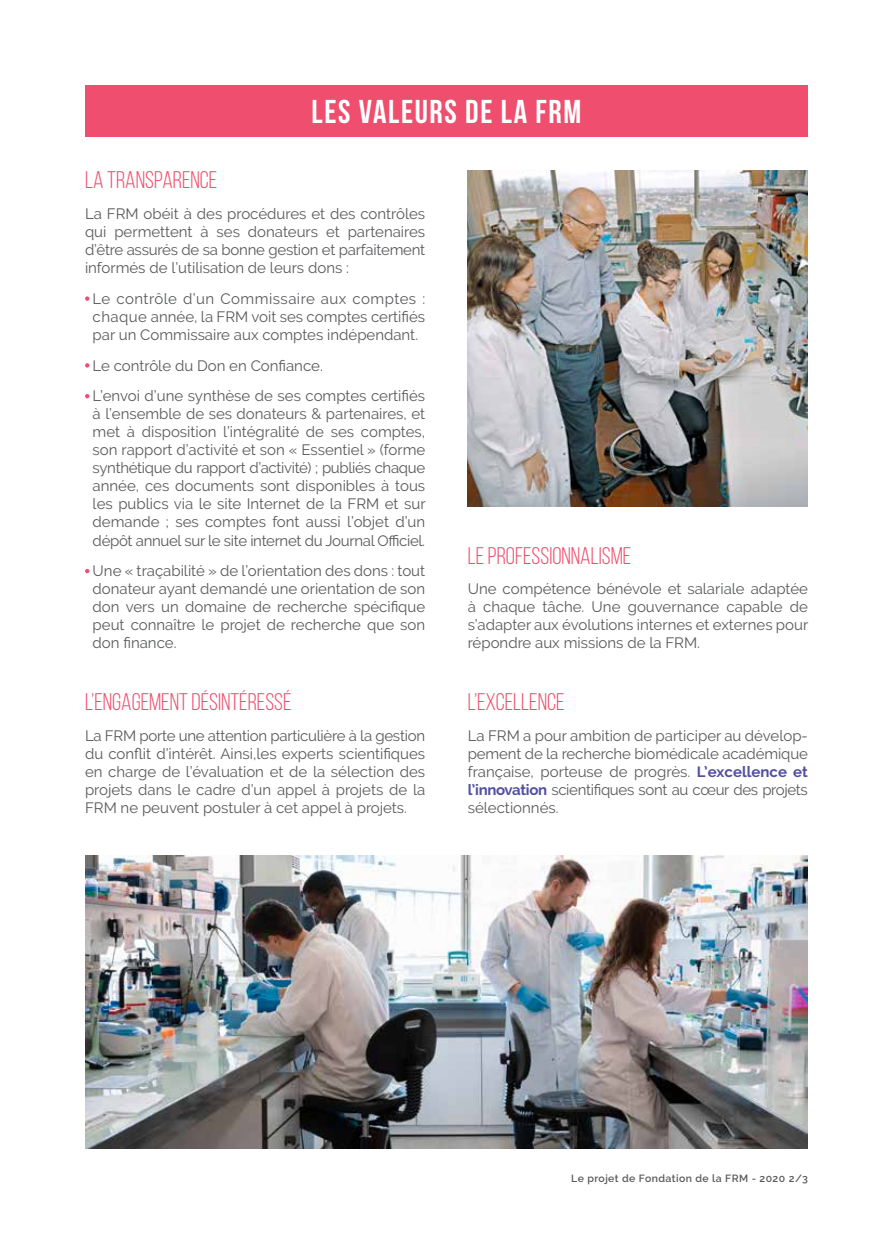
<style>
.page{position:relative;width:893px;height:1234px;background:#fff}
.page>*{position:absolute;margin:0;border:0;box-sizing:border-box;transform-origin:0 0}
.t1{font:700 33px "Bebas Neue";letter-spacing:.05em;color:#fff}
.t2{font:24px "Bebas Neue";color:#ef4e6e}
.t3{font:15px/18px "Raleway";color:#58595b;text-align:justify}
.t4{font:600 10.5px "Raleway";letter-spacing:.04em;color:#58595b}
.s1{font-weight:700;color:#524fa1}
</style>
<div class="page">
<svg style="left:85px;top:296px;width:4px;height:5px"></svg>
<svg style="left:85px;top:363px;width:4px;height:4px"></svg>
<svg style="left:85px;top:394px;width:4px;height:4px"></svg>
<svg style="left:85px;top:568px;width:4px;height:5px"></svg>
<div style="left:85px;top:85px;width:723px;height:51px;background:#ef4e6e"></div>
<img style="left:468px;top:170px;width:340px;height:336px">
<img style="left:85px;top:855px;width:723px;height:293px">
<h1 class="t1" style="left:312px;top:94px;width:271px">LES VALEURS DE LA FRM</h1>
<h2 class="t2" style="left:85px;top:167px;width:134px">LA TRANSPARENCE</h2>
<p class="t3" style="left:85px;top:205px;width:342px">La FRM obéit à des procédures et des contrôles qui permettent à ses donateurs et partenaires d’être assurés de sa bonne gestion et parfaitement informés de l’utilisation de leurs dons :</p>
<p class="t3" style="left:93px;top:289px;width:334px">Le contrôle d’un Commissaire aux comptes : chaque année, la FRM voit ses comptes certifiés par un Commissaire aux comptes indépendant.</p>
<p class="t3" style="left:93px;top:350px;width:334px;line-height:30.8px">Le contrôle du Don en Confiance.<br>L’envoi d’une synthèse de ses comptes certifiés</p>
<p class="t3" style="left:93px;top:405px;width:334px">à l’ensemble de ses donateurs &amp; partenaires, et met à disposition l’intégralité de ses comptes, son rapport d’activité et son « Essentiel » (forme synthétique du rapport d’activité) ; publiés chaque année, ces documents sont disponibles à tous les publics via le site Internet de la FRM et sur demande ; ses comptes font aussi l’objet d’un dépôt annuel sur le site internet du Journal Officiel.</p>
<p class="t3" style="left:93px;top:562px;width:334px">Une « traçabilité » de l’orientation des dons : tout donateur ayant demandé une orientation de son don vers un domaine de recherche spécifique peut connaître le projet de recherche que son don finance.</p>
<h2 class="t2" style="left:85px;top:688px;width:208px">L’ENGAGEMENT DÉSINTÉRESSÉ</h2>
<p class="t3" style="left:85px;top:726px;width:342px">La FRM porte une attention particulière à la gestion du conflit d’intérêt. Ainsi,les experts scientifiques en charge de l’évaluation et de la sélection des projets dans le cadre d’un appel à projets de la FRM ne peuvent postuler à cet appel à projets.</p>
<h2 class="t2" style="left:468px;top:542px;width:165px">LE PROFESSIONNALISME</h2>
<p class="t3" style="left:468px;top:580px;width:342px">Une compétence bénévole et salariale adaptée à chaque tâche. Une gouvernance capable de s’adapter aux évolutions internes et externes pour répondre aux missions de la FRM.</p>
<h2 class="t2" style="left:468px;top:688px;width:98px">L’EXCELLENCE</h2>
<p class="t3" style="left:468px;top:726px;width:342px">La FRM a pour ambition de participer au dévelop&shy;pement de la recherche biomédicale académique française, porteuse de progrès. <span class="s1">L’excellence et l’innovation</span> scientifiques sont au cœur des projets sélectionnés.</p>
<p class="t4" style="left:571px;top:1171px;width:238px">Le projet de Fondation de la FRM - 2020 2/3</p>
</div>
